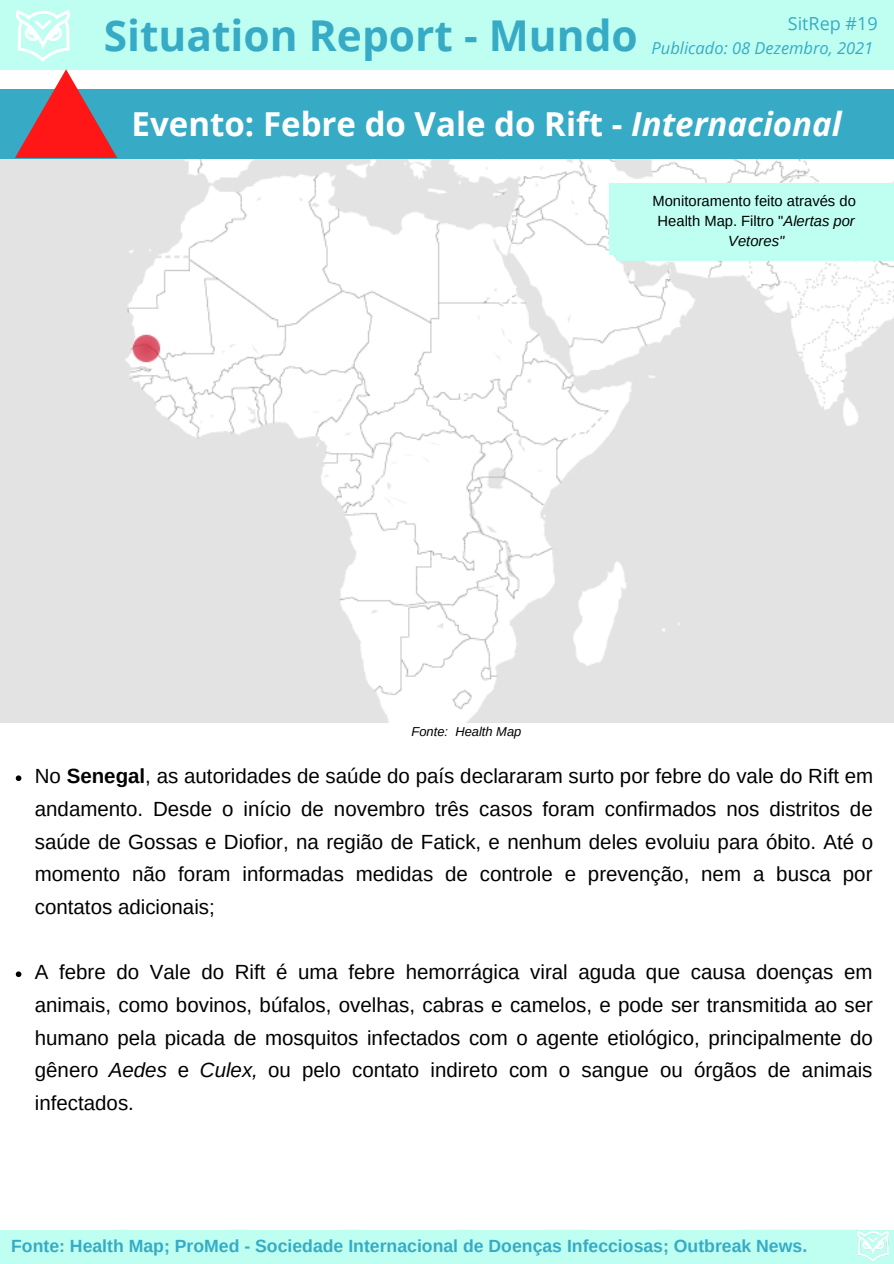
<style>
.page{position:relative;width:894px;height:1264px;background:#fff}
.page>*{position:absolute;margin:0;border:0;box-sizing:border-box;transform-origin:0 0}
.t1{font:700 42.45px "Open Sans";color:#37abc6}
.t2{font:700 33px "Open Sans";color:#fff}
.t3{font:20.55px/32.7px "Arimo";color:#000;text-align:justify}
.t4{font:18px "Open Sans";color:#37abc6}
.t5{font:700 17.7px "Arimo";color:#37abc6}
.t6{font:italic 16.5px "Open Sans";color:#37abc6}
.t7{font:italic 14.7px/20.2px "Arimo";color:#000;text-align:center}
.t8{font:14.7px "Arimo";color:#000}
.t9{font:italic 12.9px "Arimo";color:#000}
.s1{font-style:italic}
.s2{font-style:normal}
.s3{font-weight:700}
</style>
<div class="page">
<div style="left:0;top:0;width:893px;height:70px;background:#befff1"></div>
<img style="left:16px;top:9px;width:54px;height:53px">
<img style="left:0;top:159px;width:893px;height:563px">
<div style="left:0;top:89px;width:893px;height:70px;background:#37abc6"></div>
<div style="left:0;top:1229px;width:893px;height:34px;background:#befff1"></div>
<img style="left:856px;top:1229px;width:33px;height:33px">
<div style="left:616px;top:254px;width:277px;height:7px;background:#befff1"></div>
<div style="left:609px;top:183px;width:284px;height:71px;background:#befff1"></div>
<svg style="left:15px;top:69px;width:102px;height:89px"></svg>
<svg style="left:16px;top:775px;width:5px;height:6px"></svg>
<svg style="left:16px;top:971px;width:5px;height:6px"></svg>
<p class="t1" style="left:104px;top:6px;width:535px">Situation Report - Mundo</p>
<p class="t4" style="left:787px;top:11px;width:91px">SitRep #19</p>
<p class="t6" style="left:651px;top:36px;width:223px">Publicado: 08 Dezembro, 2021</p>
<p class="t2" style="left:132px;top:101px;width:711px">Evento: Febre do Vale do Rift - <span class="s1">Internacional</span></p>
<p class="t8" style="left:652px;top:192px;width:205px">Monitoramento feito através do</p>
<p class="t7" style="left:657px;top:211px;width:199px"><span class="s2">Health Map. Filtro "</span>Alertas por<br>Vetores"</p>
<p class="t9" style="left:411px;top:724px;width:111px">Fonte: Health Map</p>
<p class="t3" style="left:35px;top:759px;width:839px">No <span class="s3">Senegal</span>, as autoridades de saúde do país declararam surto por febre do vale do Rift em andamento. Desde o início de novembro três casos foram confirmados nos distritos de saúde de Gossas e Diofior, na região de Fatick, e nenhum deles evoluiu para óbito. Até o momento não foram informadas medidas de controle e prevenção, nem a busca por contatos adicionais;</p>
<p class="t3" style="left:35px;top:955px;width:839px">A febre do Vale do Rift é uma febre hemorrágica viral aguda que causa doenças em animais, como bovinos, búfalos, ovelhas, cabras e camelos, e pode ser transmitida ao ser humano pela picada de mosquitos infectados com o agente etiológico, principalmente do gênero <span class="s1">Aedes</span> e <span class="s1">Culex,</span> ou pelo contato indireto com o sangue ou órgãos de animais infectados.</p>
<p class="t5" style="left:11px;top:1236px;width:797px">Fonte: Health Map; ProMed - Sociedade Internacional de Doenças Infecciosas; Outbreak News.</p>
</div>
